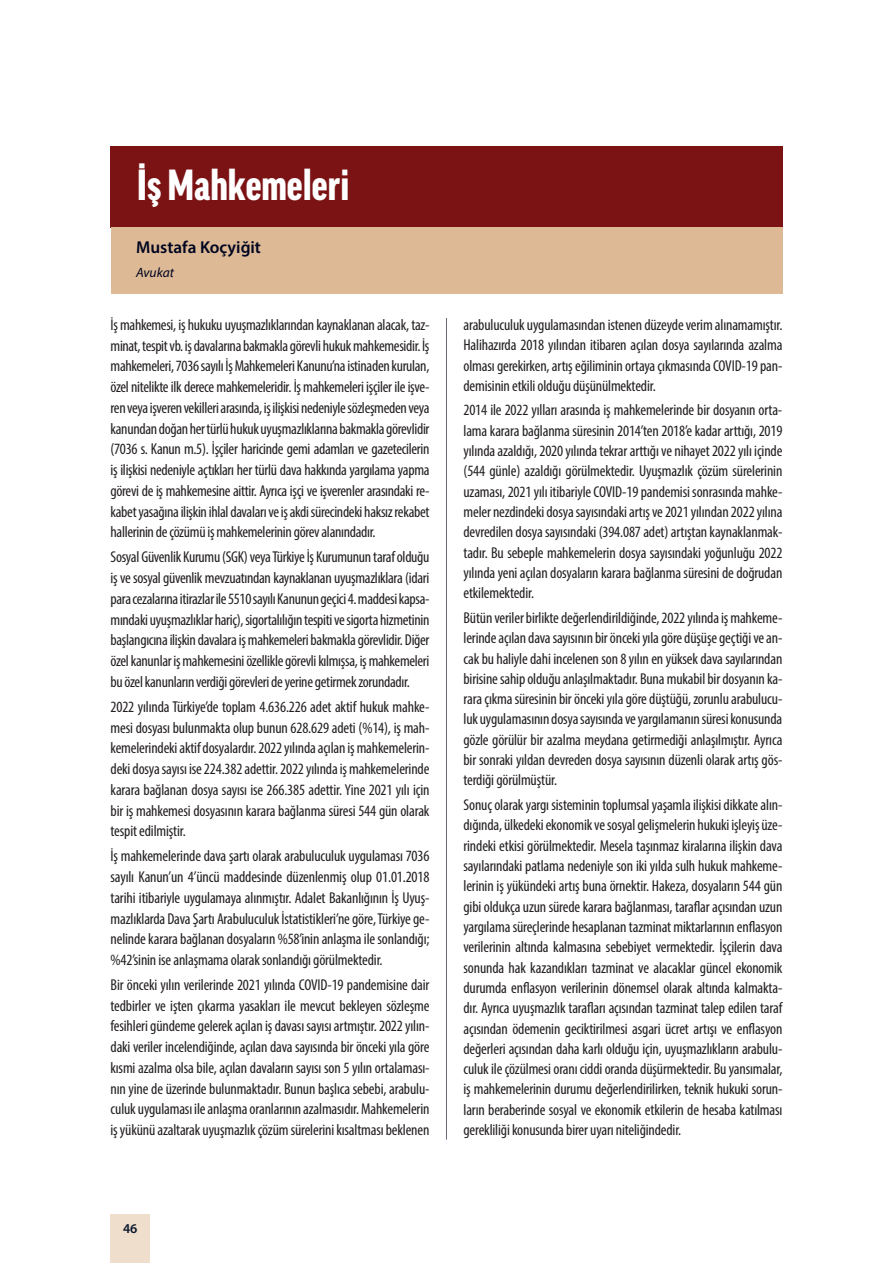
<style>
.page{position:relative;width:893px;height:1263px;background:#fff}
.page>*{position:absolute;margin:0;border:0;box-sizing:border-box;transform-origin:0 0}
.t1{font:900 condensed 42px "Good Pro";color:#fff}
.t2{font:600 17.25px "Myriad Pro";color:#000420}
.t3{font:condensed 15.75px/20.2px "Myriad Pro";letter-spacing:-.01em;color:#231f20;text-align:justify}
.t4{font:italic 13.5px "Myriad Pro";color:#000420}
.t5{font:600 13.5px "Myriad Pro";color:#0b162c}
</style>
<div class="page">
<div style="left:111px;top:1214px;width:39px;height:49px;background:#eedecb"></div>
<hr style="left:446px;top:318px;width:1px;height:821px;background:#696a79">
<div style="left:110px;top:146px;width:672px;height:81px;background:#7b1315"></div>
<div style="left:111px;top:227px;width:671px;height:43px;background:#ddba95"></div>
<div style="left:111px;top:257px;width:671px;height:36px;background:#ddba95"></div>
<h1 class="t1" style="left:137px;top:162px;width:214px">İş Mahkemeleri</h1>
<p class="t2" style="left:136px;top:236px;width:126px">Mustafa Koçyiğit</p>
<p class="t4" style="left:136px;top:264px;width:39px">Avukat</p>
<p class="t3" style="left:111px;top:314px;width:320px;line-height:20.7px">İş mahkemesi, iş hukuku uyuşmazlıklarından kaynaklanan alacak, taz&shy;minat, tespit vb. iş davalarına bakmakla görevli hukuk mahkemesidir. İş mahkemeleri, 7036 sayılı İş Mahkemeleri Kanunu’na istinaden kurulan, özel nitelikte ilk derece mahkemeleridir. İş mahkemeleri işçiler ile işve&shy;ren veya işveren vekilleri arasında, iş ilişkisi nedeniyle sözleşmeden veya kanundan doğan her türlü hukuk uyuşmazlıklarına bakmakla görevlidir (7036 s. Kanun m.5). İşçiler haricinde gemi adamları ve gazetecilerin iş ilişkisi nedeniyle açtıkları her türlü dava hakkında yargılama yapma görevi de iş mahkemesine aittir. Ayrıca işçi ve işverenler arasındaki re&shy;kabet yasağına ilişkin ihlal davaları ve iş akdi sürecindeki haksız rekabet hallerinin de çözümü iş mahkemelerinin görev alanındadır.</p>
<p class="t3" style="left:111px;top:547px;width:320px;line-height:20.7px">Sosyal Güvenlik Kurumu (SGK) veya Türkiye İş Kurumunun taraf olduğu iş ve sosyal güvenlik mevzuatından kaynaklanan uyuşmazlıklara (idari para cezalarına itirazlar ile 5510 sayılı Kanunun geçici 4. maddesi kapsa&shy;mındaki uyuşmazlıklar hariç), sigortalılığın tespiti ve sigorta hizmetinin başlangıcına ilişkin davalara iş mahkemeleri bakmakla görevlidir. Diğer özel kanunlar iş mahkemesini özellikle görevli kılmışsa, iş mahkemeleri bu özel kanunların verdiği görevleri de yerine getirmek zorundadır.</p>
<p class="t3" style="left:111px;top:696px;width:320px;line-height:20.7px">2022 yılında Türkiye’de toplam 4.636.226 adet aktif hukuk mahke&shy;mesi dosyası bulunmakta olup bunun 628.629 adeti (%14), iş mah&shy;kemelerindeki aktif dosyalardır. 2022 yılında açılan iş mahkemelerin&shy;deki dosya sayısı ise 224.382 adettir. 2022 yılında iş mahkemelerinde karara bağlanan dosya sayısı ise 266.385 adettir. Yine 2021 yılı için bir iş mahkemesi dosyasının karara bağlanma süresi 544 gün olarak tespit edilmiştir.</p>
<p class="t3" style="left:111px;top:845px;width:320px;line-height:20.7px">İş mahkemelerinde dava şartı olarak arabuluculuk uygulaması 7036 sayılı Kanun’un 4’üncü maddesinde düzenlenmiş olup 01.01.2018 tarihi itibariyle uygulamaya alınmıştır. Adalet Bakanlığının İş Uyuş&shy;mazlıklarda Dava Şartı Arabuluculuk İstatistikleri’ne göre, Türkiye ge&shy;nelinde karara bağlanan dosyaların %58’inin anlaşma ile sonlandığı; %42’sinin ise anlaşmama olarak sonlandığı görülmektedir.</p>
<p class="t3" style="left:111px;top:974px;width:320px;line-height:20.7px">Bir önceki yılın verilerinde 2021 yılında COVID-19 pandemisine dair tedbirler ve işten çıkarma yasakları ile mevcut bekleyen sözleşme fesihleri gündeme gelerek açılan iş davası sayısı artmıştır. 2022 yılın&shy;daki veriler incelendiğinde, açılan dava sayısında bir önceki yıla göre kısmi azalma olsa bile, açılan davaların sayısı son 5 yılın ortalaması&shy;nın yine de üzerinde bulunmaktadır. Bunun başlıca sebebi, arabulu&shy;culuk uygulaması ile anlaşma oranlarının azalmasıdır. Mahkemelerin iş yükünü azaltarak uyuşmazlık çözüm sürelerini kısaltması beklenen</p>
<p class="t5" style="left:123px;top:1219px;width:16px">46</p>
<p class="t3" style="left:463px;top:314px;width:320px">arabuluculuk uygulamasından istenen düzeyde verim alınamamıştır.<br>Halihazırda 2018 yılından itibaren açılan dosya sayılarında azalma olması gerekirken, artış eğiliminin ortaya çıkmasında COVID-19 pan&shy;demisinin etkili olduğu düşünülmektedir.</p>
<p class="t3" style="left:463px;top:400px;width:320px">2014 ile 2022 yılları arasında iş mahkemelerinde bir dosyanın orta&shy;lama karara bağlanma süresinin 2014’ten 2018’e kadar arttığı, 2019 yılında azaldığı, 2020 yılında tekrar arttığı ve nihayet 2022 yılı içinde (544 günle) azaldığı görülmektedir. Uyuşmazlık çözüm sürelerinin uzaması, 2021 yılı itibariyle COVID-19 pandemisi sonrasında mahke&shy;meler nezdindeki dosya sayısındaki artış ve 2021 yılından 2022 yılına devredilen dosya sayısındaki (394.087 adet) artıştan kaynaklanmak&shy;tadır. Bu sebeple mahkemelerin dosya sayısındaki yoğunluğu 2022 yılında yeni açılan dosyaların karara bağlanma süresini de doğrudan etkilemektedir.</p>
<p class="t3" style="left:463px;top:607px;width:320px">Bütün veriler birlikte değerlendirildiğinde, 2022 yılında iş mahkeme&shy;lerinde açılan dava sayısının bir önceki yıla göre düşüşe geçtiği ve an&shy;cak bu haliyle dahi incelenen son 8 yılın en yüksek dava sayılarından birisine sahip olduğu anlaşılmaktadır. Buna mukabil bir dosyanın ka&shy;rara çıkma süresinin bir önceki yıla göre düştüğü, zorunlu arabulucu&shy;luk uygulamasının dosya sayısında ve yargılamanın süresi konusunda gözle görülür bir azalma meydana getirmediği anlaşılmıştır. Ayrıca bir sonraki yıldan devreden dosya sayısının düzenli olarak artış gös&shy;terdiği görülmüştür.</p>
<p class="t3" style="left:463px;top:794px;width:320px">Sonuç olarak yargı sisteminin toplumsal yaşamla ilişkisi dikkate alın&shy;dığında, ülkedeki ekonomik ve sosyal gelişmelerin hukuki işleyiş üze&shy;rindeki etkisi görülmektedir. Mesela taşınmaz kiralarına ilişkin dava sayılarındaki patlama nedeniyle son iki yılda sulh hukuk mahkeme&shy;lerinin iş yükündeki artış buna örnektir. Hakeza, dosyaların 544 gün gibi oldukça uzun sürede karara bağlanması, taraflar açısından uzun yargılama süreçlerinde hesaplanan tazminat miktarlarının enflasyon verilerinin altında kalmasına sebebiyet vermektedir. İşçilerin dava sonunda hak kazandıkları tazminat ve alacaklar güncel ekonomik durumda enflasyon verilerinin dönemsel olarak altında kalmakta&shy;dır. Ayrıca uyuşmazlık tarafları açısından tazminat talep edilen taraf açısından ödemenin geciktirilmesi asgari ücret artışı ve enflasyon değerleri açısından daha karlı olduğu için, uyuşmazlıkların arabulu&shy;culuk ile çözülmesi oranı ciddi oranda düşürmektedir. Bu yansımalar, iş mahkemelerinin durumu değerlendirilirken, teknik hukuki sorun&shy;ların beraberinde sosyal ve ekonomik etkilerin de hesaba katılması gerekliliği konusunda birer uyarı niteliğindedir.</p>
</div>
